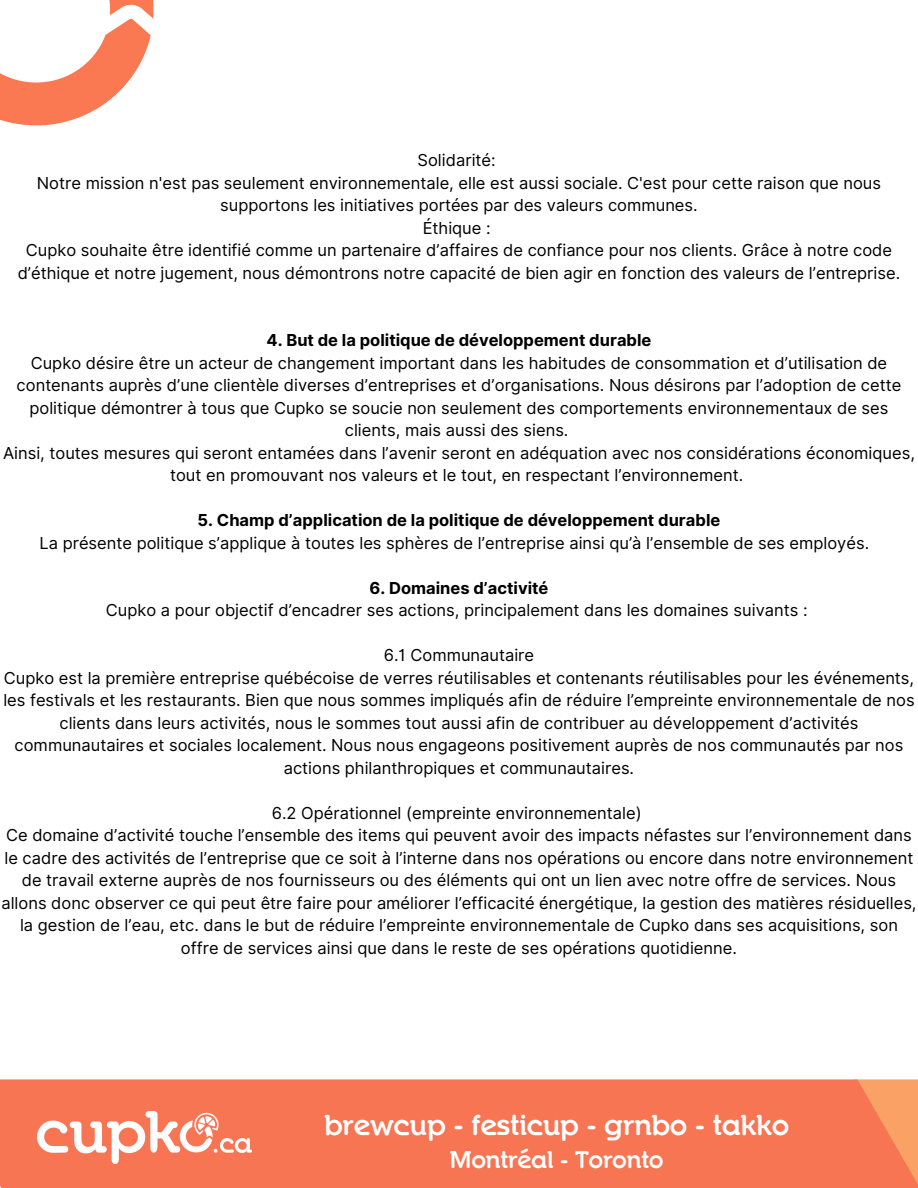
<style>
.page{position:relative;width:918px;height:1188px;background:#fff}
.page>*{position:absolute;margin:0;border:0;box-sizing:border-box;transform-origin:0 0}
.t1{font:700 28.05px "Ponsi Rounded";color:#fff}
.t2{font:700 23.55px "Ponsi Rounded";color:#fff}
.t3{font:16.5px/22.5px "Inter";color:#000;text-align:center}
.t4{font:700 16.5px "Inter";color:#000}
</style>
<div class="page">
<img style="left:0;top:0;width:154px;height:126px">
<div style="left:0;top:1079px;width:918px;height:109px;background:#f87554"></div>
<img style="left:37px;top:1111px;width:214px;height:53px">
<p class="t3" style="left:18px;top:149px;width:884px">Solidarité:<br>Notre mission n'est pas seulement environnementale, elle est aussi sociale. C'est pour cette raison que nous supportons les initiatives portées par des valeurs communes.<br>Éthique :<br>Cupko souhaite être identifié comme un partenaire d’affaires de confiance pour nos clients. Grâce à notre code d’éthique et notre jugement, nous démontrons notre capacité de bien agir en fonction des valeurs de l’entreprise.</p>
<p class="t4" style="left:267px;top:331px;width:386px">4. But de la politique de développement durable</p>
<p class="t3" style="left:3px;top:352px;width:913px">Cupko désire être un acteur de changement important dans les habitudes de consommation et d’utilisation de contenants auprès d’une clientèle diverses d’entreprises et d’organisations. Nous désirons par l’adoption de cette politique démontrer à tous que Cupko se soucie non seulement des comportements environnementaux de ses clients, mais aussi des siens.<br>Ainsi, toutes mesures qui seront entamées dans l’avenir seront en adéquation avec nos considérations économiques, tout en promouvant nos valeurs et le tout, en respectant l’environnement.</p>
<p class="t4" style="left:198px;top:511px;width:524px">5. Champ d’application de la politique de développement durable</p>
<p class="t3" style="left:39px;top:532px;width:831px">La présente politique s’applique à toutes les sphères de l’entreprise ainsi qu’à l’ensemble de ses employés.</p>
<p class="t4" style="left:369px;top:578px;width:181px">6. Domaines d’activité</p>
<p class="t3" style="left:106px;top:599px;width:703px">Cupko a pour objectif d’encadrer ses actions, principalement dans les domaines suivants :</p>
<p class="t3" style="left:3px;top:644px;width:913px">6.1 Communautaire<br>Cupko est la première entreprise québécoise de verres réutilisables et contenants réutilisables pour les événements, les festivals et les restaurants. Bien que nous sommes impliqués afin de réduire l’empreinte environnementale de nos clients dans leurs activités, nous le sommes tout aussi afin de contribuer au développement d’activités communautaires et sociales localement. Nous nous engageons positivement auprès de nos communautés par nos actions philanthropiques et communautaires.</p>
<p class="t3" style="left:1px;top:802px;width:917px">6.2 Opérationnel (empreinte environnementale)<br>Ce domaine d’activité touche l’ensemble des items qui peuvent avoir des impacts néfastes sur l’environnement dans le cadre des activités de l’entreprise que ce soit à l’interne dans nos opérations ou encore dans notre environnement de travail externe auprès de nos fournisseurs ou des éléments qui ont un lien avec notre offre de services. Nous allons donc observer ce qui peut être faire pour améliorer l’efficacité énergétique, la gestion des matières résiduelles, la gestion de l’eau, etc. dans le but de réduire l’empreinte environnementale de Cupko dans ses acquisitions, son offre de services ainsi que dans le reste de ses opérations quotidienne.</p>
<h1 class="t1" style="left:324px;top:1109px;width:466px">brewcup - festicup - grnbo - takko</h1>
<h2 class="t2" style="left:450px;top:1146px;width:215px">Montréal - Toronto</h2>
</div>
